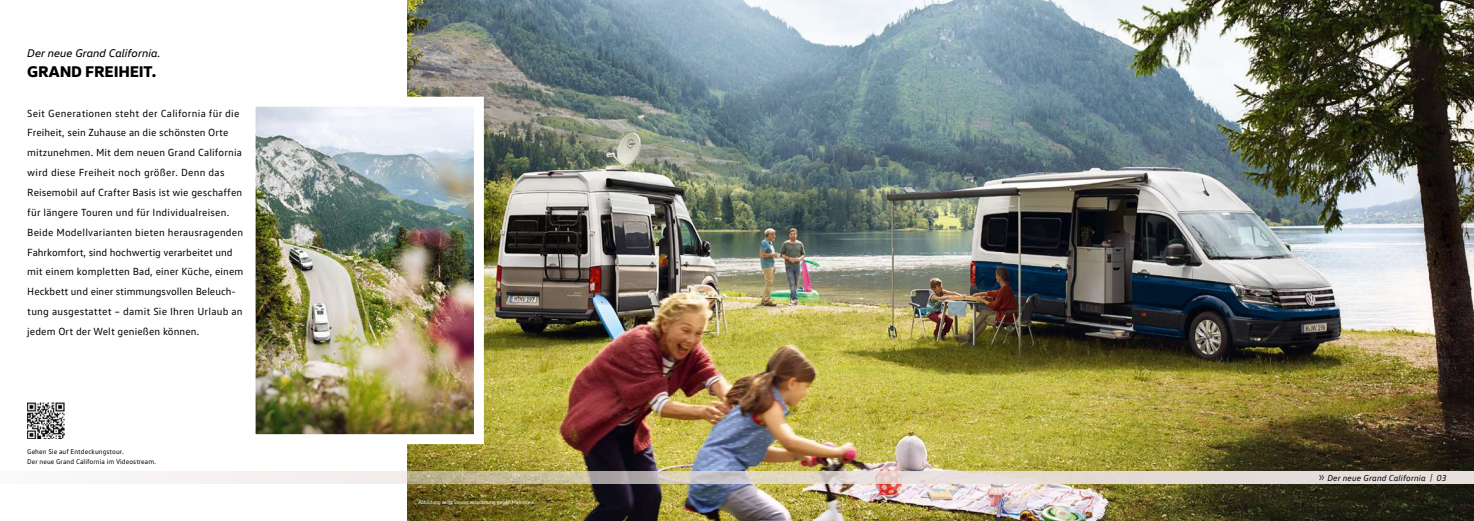
<style>
.page{position:relative;width:1474px;height:521px;background:#fff}
.page>*{position:absolute;margin:0;border:0;box-sizing:border-box;transform-origin:0 0}
.t1{font:800 15.75px "VW Head";letter-spacing:-.01em;color:#000}
.t2{font:italic 11.38px "VW Head";color:#000}
.t3{font:10.5px/19.9px "VW Text";letter-spacing:.01em;color:#000}
.t4{font:italic 8.75px "VW Text";letter-spacing:.01em;color:#000}
.t5{font:7px/9.9px "VW Text";letter-spacing:.005em;color:#000}
.t6{font:5.25px "VW Text";letter-spacing:-.01em;color:#fff}
.s1{font-weight:300;font-style:normal;font-size:13.12px}
</style>
<div class="page">
<img style="left:408px;top:0;width:1065px;height:521px">
<img style="left:257px;top:108px;width:216px;height:325px">
<div style="left:246px;top:97px;width:238px;height:347px;border:10px solid #fff"></div>
<svg style="left:119px;top:471px;width:1354px;height:13px"></svg>
<img style="left:27px;top:402px;width:37px;height:37px">
<p class="t2" style="left:27px;top:46px;width:135px">Der neue Grand California.</p>
<h1 class="t1" style="left:27px;top:62px;width:130px">GRAND FREIHEIT.</h1>
<p class="t3" style="left:27px;top:104px;width:218px">Seit Generationen steht der California für die Freiheit, sein Zuhause an die schönsten Orte mitzunehmen. Mit dem neuen Grand California wird diese Freiheit noch größer. Denn das Reisemobil auf Crafter Basis ist wie geschaffen für längere Touren und für Individualreisen.<br>Beide Modellvarianten bieten herausragenden Fahrkomfort, sind hochwertig verarbeitet und mit einem kompletten Bad, einer Küche, einem Heckbett und einer stimmungsvollen Beleuch&shy;tung ausgestattet – damit Sie Ihren Urlaub an jedem Ort der Welt genießen können.</p>
<p class="t5" style="left:27px;top:447px;width:130px">Gehen Sie auf Entdeckungstour.<br>Der neue Grand California im Videostream.</p>
<p class="t6" style="left:418px;top:500px;width:118px">Abbildung zeigt Sonderausstattung gegen Mehrpreis.</p>
<p class="t4" style="left:1318px;top:472px;width:130px"><span class="s1">»</span> Der neue Grand California | 03</p>
</div>
